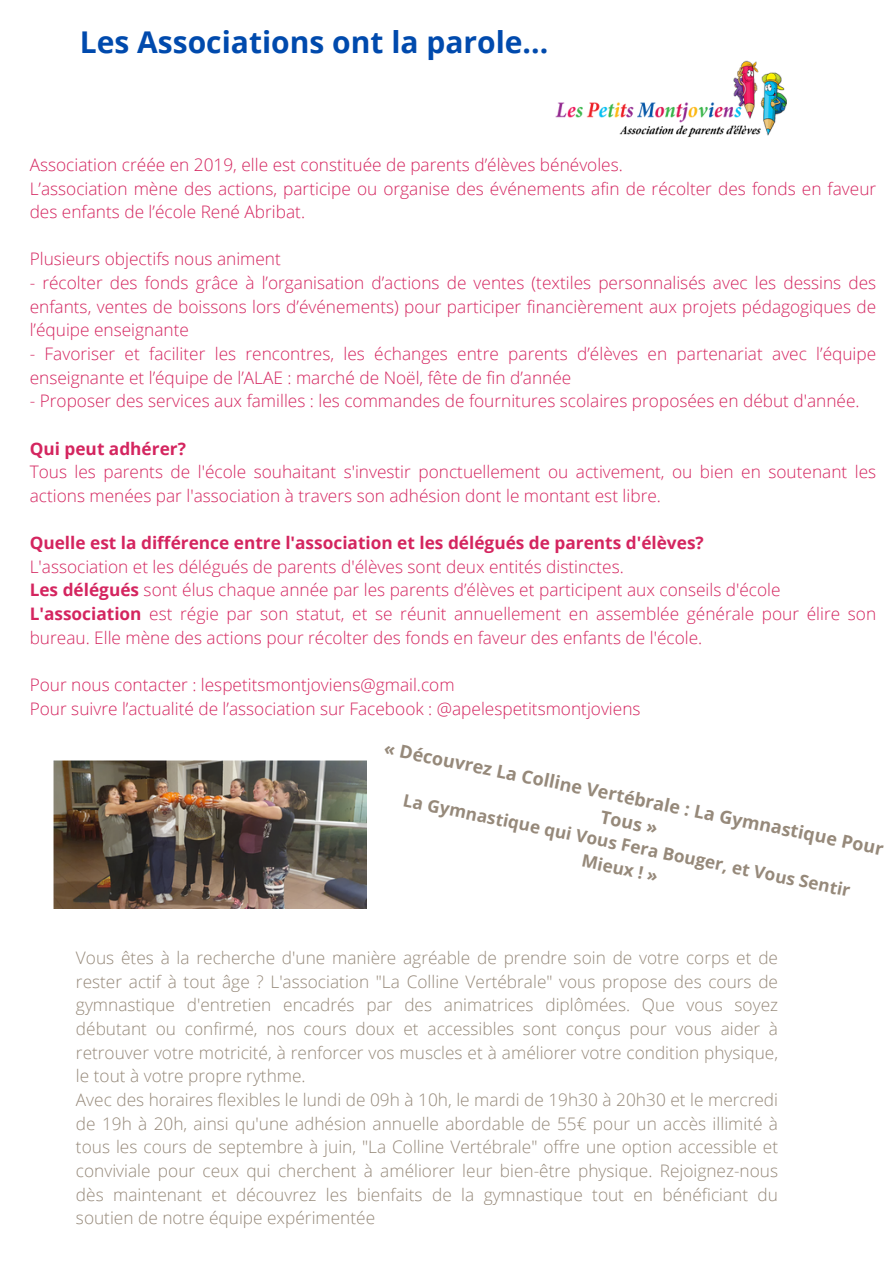
<style>
.page{position:relative;width:894px;height:1264px;background:#fff}
.page>*{position:absolute;margin:0;border:0;box-sizing:border-box;transform-origin:0 0}
.t1{font:700 30px "Open Sans";color:#004aad}
.t2{font:700 18px/24.8px "Open Sans";color:#96897a;text-align:center}
.t3{font:300 17.25px/23.7px "Open Sans";color:#d4255f}
.t4{font:300 17.25px/23.7px "Open Sans";color:#96897a;text-align:justify}
.t5{font:700 17.25px "Open Sans";color:#d4255f}
.t6{font:700 17.25px/23.5px "Open Sans";color:#96897a;text-align:center}
.s1{font-weight:700}
</style>
<div class="page">
<img style="left:555px;top:61px;width:232px;height:77px">
<img style="left:53px;top:760px;width:313px;height:149px">
<p class="t1" style="left:80px;top:21px;width:470px">Les Associations ont la parole...</p>
<p class="t3" style="left:30px;top:152px;width:594px">Association créée en 2019, elle est constituée de parents d’élèves bénévoles.</p>
<p class="t3" style="left:30px;top:176px;width:847px">L’association mène des actions, participe ou organise des événements afin de récolter des fonds en faveur des enfants de l’école René Abribat.</p>
<p class="t3" style="left:30px;top:247px;width:253px">Plusieurs objectifs nous animent</p>
<p class="t3" style="left:30px;top:270px;width:847px;text-align:justify">- récolter des fonds grâce à l’organisation d’actions de ventes (textiles personnalisés avec les dessins des enfants, ventes de boissons lors d’événements) pour participer financièrement aux projets pédagogiques de l’équipe enseignante</p>
<p class="t3" style="left:30px;top:341px;width:847px">- Favoriser et faciliter les rencontres, les échanges entre parents d’élèves en partenariat avec l’équipe enseignante et l’équipe de l’ALAE : marché de Noël, fête de fin d’année</p>
<p class="t3" style="left:30px;top:389px;width:831px">- Proposer des services aux familles : les commandes de fournitures scolaires proposées en début d'année.</p>
<p class="t5" style="left:30px;top:436px;width:158px">Qui peut adhérer?</p>
<p class="t3" style="left:30px;top:459px;width:847px">Tous les parents de l'école souhaitant s'investir ponctuellement ou activement, ou bien en soutenant les actions menées par l'association à travers son adhésion dont le montant est libre.</p>
<p class="t5" style="left:30px;top:530px;width:675px">Quelle est la différence entre l'association et les délégués de parents d'élèves?</p>
<p class="t3" style="left:30px;top:554px;width:595px">L'association et les délégués de parents d'élèves sont deux entités distinctes.</p>
<p class="t3" style="left:30px;top:578px;width:752px"><span class="s1">Les délégués</span> sont élus chaque année par les parents d’élèves et participent aux conseils d'école</p>
<p class="t3" style="left:30px;top:601px;width:847px"><span class="s1">L'association</span> est régie par son statut, et se réunit annuellement en assemblée générale pour élire son bureau. Elle mène des actions pour récolter des fonds en faveur des enfants de l'école.</p>
<p class="t3" style="left:30px;top:672px;width:426px">Pour nous contacter : lespetitsmontjoviens@gmail.com</p>
<p class="t3" style="left:30px;top:696px;width:612px">Pour suivre l’actualité de l’association sur Facebook : @apelespetitsmontjoviens</p>
<p class="t2" style="left:386px;top:737px;width:510px;rotate:11deg">« Découvrez La Colline Vertébrale : La Gymnastique Pour<br>Tous »</p>
<p class="t6" style="left:405px;top:789px;width:457px;rotate:11deg">La Gymnastique qui Vous Fera Bouger, et Vous Sentir<br>Mieux ! »</p>
<p class="t4" style="left:76px;top:945px;width:703px">Vous êtes à la recherche d'une manière agréable de prendre soin de votre corps et de rester actif à tout âge ? L'association "La Colline Vertébrale" vous propose des cours de gymnastique d'entretien encadrés par des animatrices diplômées. Que vous soyez débutant ou confirmé, nos cours doux et accessibles sont conçus pour vous aider à retrouver votre motricité, à renforcer vos muscles et à améliorer votre condition physique, le tout à votre propre rythme.</p>
<p class="t4" style="left:76px;top:1087px;width:703px">Avec des horaires flexibles le lundi de 09h à 10h, le mardi de 19h30 à 20h30 et le mercredi de 19h à 20h, ainsi qu'une adhésion annuelle abordable de 55€ pour un accès illimité à tous les cours de septembre à juin, "La Colline Vertébrale" offre une option accessible et conviviale pour ceux qui cherchent à améliorer leur bien-être physique. Rejoignez-nous dès maintenant et découvrez les bienfaits de la gymnastique tout en bénéficiant du soutien de notre équipe expérimentée</p>
</div>
